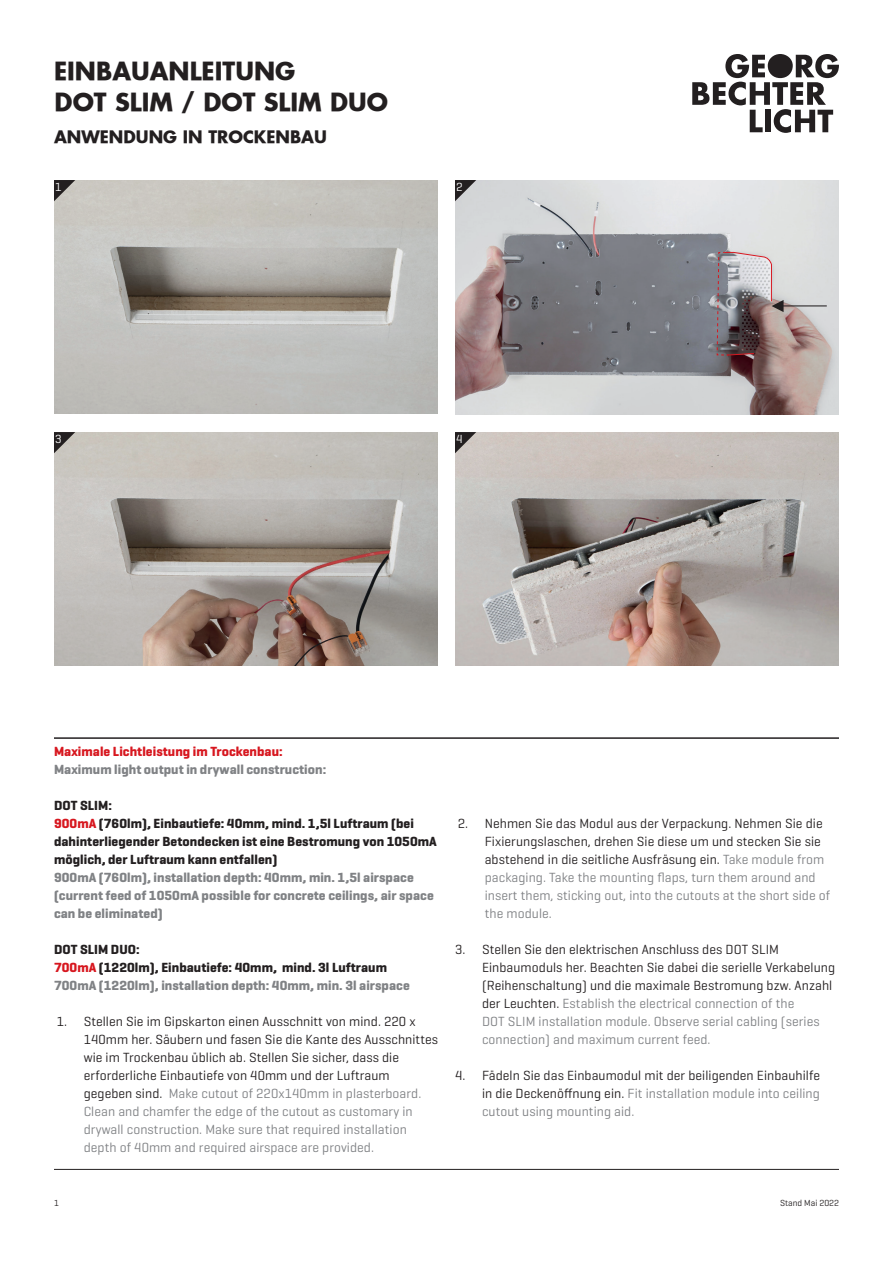
<style>
.page{position:relative;width:893px;height:1263px;background:#fff}
.page>*{position:absolute;margin:0;border:0;box-sizing:border-box;transform-origin:0 0}
.t1{font:700 24px/31.7px "Futura";color:#231f20}
.t2{font:700 16.5px "Futura";color:#231f20}
.t3{font:13.5px/18px "Geogrotesque";letter-spacing:.005em;color:#231f20}
.t4{font:700 13.5px/18px "Geogrotesque";letter-spacing:.005em;color:#231f20}
.t5{font:700 13.5px/18px "Geogrotesque";letter-spacing:.005em;color:#808285}
.t6{font:700 13.5px "Geogrotesque";letter-spacing:.005em;color:#d7171f}
.t7{font:12px "Geogrotesque";color:#fff}
.t8{font:9px "Geogrotesque";color:#231f20}
.s1{color:#d7171f}
.s2{color:#808285}
</style>
<div class="page">
<svg style="left:692px;top:54px;width:147px;height:79px"></svg>
<div style="left:772px;top:58px;width:16px;height:16px;background:#231f20;border-radius:50%"></div>
<img style="left:455px;top:432px;width:384px;height:234px">
<img style="left:54px;top:180px;width:384px;height:234px">
<img style="left:54px;top:432px;width:384px;height:234px">
<img style="left:455px;top:180px;width:384px;height:234px">
<hr style="left:54px;top:737px;width:785px;height:2px;background:#231f20">
<hr style="left:54px;top:1169px;width:785px;height:1px;background:#231f20">
<img style="left:717px;top:252px;width:67px;height:104px">
<hr style="left:777px;top:305px;width:50px;height:1px;background:#231f20">
<svg style="left:54px;top:180px;width:21px;height:21px"></svg>
<svg style="left:455px;top:180px;width:21px;height:21px"></svg>
<svg style="left:455px;top:432px;width:21px;height:21px"></svg>
<svg style="left:54px;top:432px;width:21px;height:21px"></svg>
<h1 class="t1" style="left:54px;top:54px;width:336px">EINBAUANLEITUNG<br>DOT SLIM / DOT SLIM DUO</h1>
<p class="t2" style="left:54px;top:126px;width:274px">ANWENDUNG IN TROCKENBAU</p>
<p class="t7" style="left:55px;top:180px;width:8px">1</p>
<p class="t7" style="left:456px;top:180px;width:8px">2</p>
<p class="t7" style="left:55px;top:432px;width:8px">3</p>
<p class="t7" style="left:456px;top:432px;width:8px">4</p>
<p class="t6" style="left:54px;top:743px;width:230px">Maximale Lichtleistung im Trockenbau:</p>
<p class="t5" style="left:54px;top:760px;width:274px">Maximum light output in drywall construction:</p>
<p class="t4" style="left:54px;top:796px;width:384px">DOT SLIM:<br><span class="s1">900mA</span> (760lm), Einbautiefe: 40mm, mind. 1,5l Luftraum (bei dahinterliegender Betondecken ist eine Bestromung von 1050mA möglich, der Luftraum kann entfallen)</p>
<p class="t5" style="left:54px;top:868px;width:381px">900mA (760lm), installation depth: 40mm, min. 1,5l airspace (current feed of 1050mA possible for concrete ceilings, air space can be eliminated)</p>
<p class="t4" style="left:54px;top:940px;width:357px">DOT SLIM DUO:<br><span class="s1">700mA</span> (1220lm), Einbautiefe: 40mm, mind. 3l Luftraum<br><span class="s2">700mA (1220lm), installation depth: 40mm, min. 3l airspace</span></p>
<p class="t3" style="left:84px;top:1012px;width:356px;text-indent:-27px">1. Stellen Sie im Gipskarton einen Ausschnitt von mind. 220 x 140mm her. Säubern und fasen Sie die Kante des Ausschnittes wie im Trockenbau üblich ab. Stellen Sie sicher, dass die erforderliche Einbautiefe von 40mm und der Luftraum gegeben sind. <span class="s2">Make cutout of 220x140mm in plasterboard.<br>Clean and chamfer the edge of the cutout as customary in drywall construction. Make sure that required installation depth of 40mm and required airspace are provided.</span></p>
<p class="t3" style="left:485px;top:814px;width:347px;text-indent:-27px">2. Nehmen Sie das Modul aus der Verpackung. Nehmen Sie die Fixierungslaschen, drehen Sie diese um und stecken Sie sie abstehend in die seitliche Ausfräsung ein. <span class="s2">Take module from packaging. Take the mounting flaps, turn them around and insert them, sticking out, into the cutouts at the short side of the module.</span></p>
<p class="t3" style="left:482px;top:940px;width:355px;text-indent:-27px">3. Stellen Sie den elektrischen Anschluss des DOT SLIM Einbaumoduls her. Beachten Sie dabei die serielle Verkabelung (Reihenschaltung) und die maximale Bestromung bzw. Anzahl der Leuchten. <span class="s2">Establish the electrical connection of the<br>DOT SLIM installation module. Observe serial cabling (series connection) and maximum current feed.</span></p>
<p class="t3" style="left:482px;top:1066px;width:339px;text-align:justify;text-indent:-27px">4. Fädeln Sie das Einbaumodul mit der beiligenden Einbauhilfe in die Deckenöffnung ein. <span class="s2">Fit installation module into ceiling cutout using mounting aid.</span></p>
<p class="t8" style="left:54px;top:1198px;width:6px">1</p>
<p class="t8" style="left:780px;top:1198px;width:60px">Stand Mai 2022</p>
</div>
